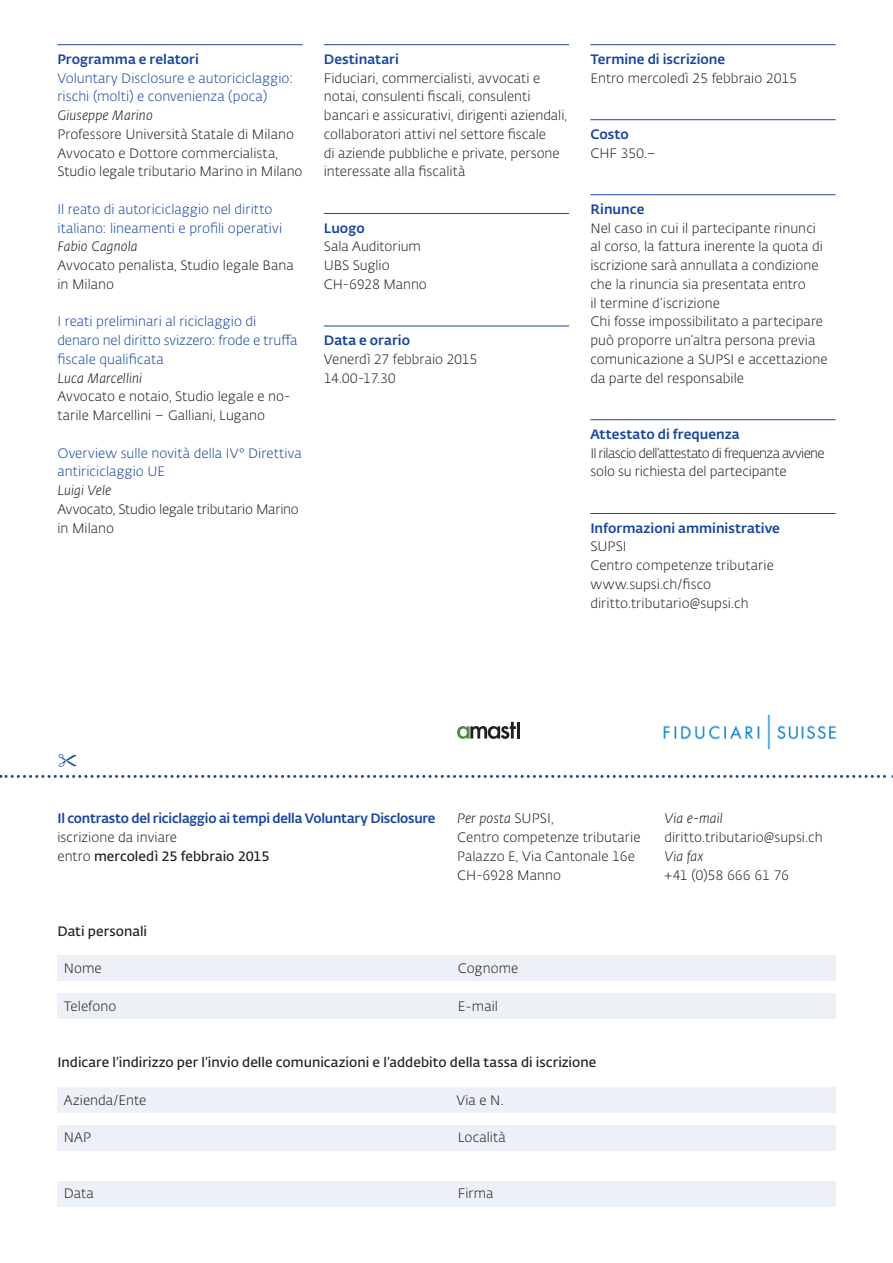
<style>
.page{position:relative;width:893px;height:1263px;background:#fff}
.page>*{position:absolute;margin:0;border:0;box-sizing:border-box;transform-origin:0 0}
.Testo_descrizione{font:300 13.5px/18.8px "SUPSI Fedra Sans";color:#231f20}
.Testo_descrizione-2{font:300 13.5px/18.8px "SUPSI Fedra Sans";letter-spacing:.005em;color:#18469d}
.Testo_descrizione-3{font:500 13.5px "SUPSI Fedra Sans";color:#18469d}
.t1{font:600 13.5px "SUPSI Fedra Sans";letter-spacing:.005em;color:#231f20}
.Testo_descrizione-4{font:italic 300 13.5px "SUPSI Fedra Sans";letter-spacing:.01em;color:#231f20}
.Testo_descrizione-5{font:300 13.5px/18.8px "SUPSI Fedra Sans";letter-spacing:-.035em;color:#231f20}
.Testo_descrizione-6{font:300 13.5px "SUPSI Fedra Sans";letter-spacing:-.02em;color:#231f20}
.s1{font-weight:300}
.s2{font-style:normal}
</style>
<div class="page">
<hr style="left:324px;top:44px;width:245px;height:1px;background:#18469d">
<hr style="left:324px;top:213px;width:245px;height:1px;background:#18469d">
<hr style="left:324px;top:326px;width:245px;height:1px;background:#18469d">
<hr style="left:57px;top:44px;width:246px;height:1px;background:#18469d">
<hr style="left:590px;top:44px;width:246px;height:1px;background:#18469d">
<hr style="left:590px;top:119px;width:246px;height:1px;background:#18469d">
<hr style="left:590px;top:194px;width:246px;height:1px;background:#18469d">
<hr style="left:590px;top:419px;width:246px;height:1px;background:#18469d">
<hr style="left:590px;top:513px;width:246px;height:1px;background:#18469d">
<svg style="left:0;top:775px;width:893px;height:3px"></svg>
<img style="left:663px;top:714px;width:174px;height:36px">
<svg style="left:457px;top:722px;width:59px;height:17px"></svg>
<hr style="left:517px;top:722px;width:3px;height:16px;background:#212121">
<div style="left:57px;top:956px;width:779px;height:25px;background:#ecf0f7"></div>
<div style="left:57px;top:1087px;width:779px;height:26px;background:#ecf0f7"></div>
<div style="left:57px;top:993px;width:779px;height:26px;background:#ecf0f7"></div>
<div style="left:57px;top:1125px;width:779px;height:25px;background:#ecf0f7"></div>
<div style="left:57px;top:1181px;width:779px;height:25px;background:#ecf0f7"></div>
<p class="Testo_descrizione-3" style="left:57px;top:49px;width:143px">Programma e relatori</p>
<p class="Testo_descrizione-2" style="left:57px;top:68px;width:237px">Voluntary Disclosure e autoriciclaggio: rischi (molti) e convenienza (poca)</p>
<p class="Testo_descrizione-4" style="left:57px;top:106px;width:97px">Giuseppe Marino</p>
<p class="Testo_descrizione" style="left:57px;top:124px;width:238px">Professore Università Statale di Milano</p>
<p class="Testo_descrizione" style="left:57px;top:143px;width:247px">Avvocato e Dottore commercialista,<br>Studio legale tributario Marino in Milano</p>
<p class="Testo_descrizione-2" style="left:57px;top:199px;width:226px">Il reato di autoriciclaggio nel diritto italiano: lineamenti e profili operativi</p>
<p class="Testo_descrizione-4" style="left:57px;top:238px;width:82px">Fabio Cagnola</p>
<p class="Testo_descrizione" style="left:57px;top:256px;width:238px">Avvocato penalista, Studio legale Bana in Milano</p>
<p class="Testo_descrizione-2" style="left:57px;top:312px;width:200px">I reati preliminari al riciclaggio di</p>
<p class="Testo_descrizione-2" style="left:57px;top:331px;width:242px">denaro nel diritto svizzero: frode e truffa fiscale qualificata</p>
<p class="Testo_descrizione-4" style="left:57px;top:369px;width:86px">Luca Marcellini</p>
<p class="Testo_descrizione" style="left:57px;top:387px;width:235px">Avvocato e notaio, Studio legale e no&shy;tarile Marcellini – Galliani, Lugano</p>
<p class="Testo_descrizione-2" style="left:57px;top:443px;width:246px">Overview sulle novità della IV° Direttiva antiriciclaggio UE</p>
<p class="Testo_descrizione-4" style="left:57px;top:481px;width:56px">Luigi Vele</p>
<p class="Testo_descrizione" style="left:57px;top:499px;width:243px">Avvocato, Studio legale tributario Marino in Milano</p>
<p class="Testo_descrizione-3" style="left:324px;top:49px;width:76px">Destinatari</p>
<p class="Testo_descrizione" style="left:324px;top:68px;width:245px">Fiduciari, commercialisti, avvocati e notai, consulenti fiscali, consulenti bancari e assicurativi, dirigenti aziendali, collaboratori attivi nel settore fiscale<br>di aziende pubbliche e private, persone interessate alla fiscalità</p>
<p class="Testo_descrizione-3" style="left:324px;top:218px;width:42px">Luogo</p>
<p class="Testo_descrizione" style="left:324px;top:237px;width:99px">Sala Auditorium</p>
<p class="Testo_descrizione" style="left:324px;top:256px;width:67px">UBS Suglio</p>
<p class="Testo_descrizione" style="left:324px;top:274px;width:104px">CH-6928 Manno</p>
<p class="Testo_descrizione-3" style="left:324px;top:330px;width:88px">Data e orario</p>
<p class="Testo_descrizione" style="left:324px;top:349px;width:155px">Venerdì 27 febbraio 2015</p>
<p class="Testo_descrizione" style="left:324px;top:368px;width:73px">14.00-17.30</p>
<p class="Testo_descrizione-3" style="left:590px;top:49px;width:136px">Termine di iscrizione</p>
<p class="Testo_descrizione" style="left:590px;top:68px;width:208px">Entro mercoledì 25 febbraio 2015</p>
<p class="Testo_descrizione-3" style="left:590px;top:124px;width:40px">Costo</p>
<p class="Testo_descrizione" style="left:590px;top:143px;width:67px">CHF 350.–</p>
<p class="Testo_descrizione-3" style="left:590px;top:199px;width:56px">Rinunce</p>
<p class="Testo_descrizione" style="left:590px;top:218px;width:234px">Nel caso in cui il partecipante rinunci al corso, la fattura inerente la quota di iscrizione sarà annullata a condizione che la rinuncia sia presentata entro<br>il termine d’iscrizione</p>
<p class="Testo_descrizione" style="left:590px;top:312px;width:239px">Chi fosse impossibilitato a partecipare può proporre un’altra persona previa comunicazione a SUPSI e accettazione da parte del responsabile</p>
<p class="Testo_descrizione-3" style="left:590px;top:424px;width:151px">Attestato di frequenza</p>
<p class="Testo_descrizione-5" style="left:590px;top:443px;width:236px">Il rilascio dell’attestato di frequenza avviene solo su richiesta del partecipante</p>
<p class="Testo_descrizione-3" style="left:590px;top:518px;width:191px">Informazioni amministrative</p>
<p class="Testo_descrizione" style="left:590px;top:537px;width:38px">SUPSI</p>
<p class="Testo_descrizione" style="left:590px;top:556px;width:185px">Centro competenze tributarie</p>
<p class="Testo_descrizione" style="left:590px;top:574px;width:122px">www.supsi.ch/fisco</p>
<p class="Testo_descrizione" style="left:590px;top:593px;width:160px">diritto.tributario@supsi.ch</p>
<p class="Testo_descrizione-3" style="left:57px;top:808px;width:380px">Il contrasto del riciclaggio ai tempi della Voluntary Disclosure</p>
<p class="Testo_descrizione" style="left:57px;top:828px;width:121px">iscrizione da inviare</p>
<p class="t1" style="left:57px;top:846px;width:214px"><span class="s1">entro</span> mercoledì 25 febbraio 2015</p>
<p class="Testo_descrizione-4" style="left:457px;top:809px;width:98px">Per posta <span class="s2">SUPSI,</span></p>
<p class="Testo_descrizione" style="left:457px;top:828px;width:185px">Centro competenze tributarie</p>
<p class="Testo_descrizione" style="left:457px;top:846px;width:179px">Palazzo E, Via Cantonale 16e</p>
<p class="Testo_descrizione" style="left:457px;top:865px;width:105px">CH-6928 Manno</p>
<p class="t1" style="left:57px;top:921px;width:91px">Dati personali</p>
<p class="Testo_descrizione" style="left:64px;top:959px;width:40px">Nome</p>
<p class="Testo_descrizione" style="left:458px;top:959px;width:62px">Cognome</p>
<p class="Testo_descrizione" style="left:64px;top:996px;width:54px">Telefono</p>
<p class="Testo_descrizione" style="left:458px;top:996px;width:42px">E-mail</p>
<p class="t1" style="left:57px;top:1052px;width:541px">Indicare l’indirizzo per l’invio delle comunicazioni e l’addebito della tassa di iscrizione</p>
<p class="Testo_descrizione" style="left:64px;top:1090px;width:84px">Azienda/Ente</p>
<p class="Testo_descrizione" style="left:456px;top:1090px;width:49px">Via e N.</p>
<p class="Testo_descrizione" style="left:64px;top:1128px;width:29px">NAP</p>
<p class="Testo_descrizione" style="left:458px;top:1128px;width:49px">Località</p>
<p class="Testo_descrizione" style="left:64px;top:1184px;width:32px">Data</p>
<p class="Testo_descrizione" style="left:458px;top:1184px;width:37px">Firma</p>
<p class="Testo_descrizione-4" style="left:664px;top:809px;width:60px">Via e-mail</p>
<p class="Testo_descrizione" style="left:664px;top:828px;width:160px">diritto.tributario@supsi.ch</p>
<p class="Testo_descrizione-4" style="left:664px;top:847px;width:41px">Via fax</p>
<p class="Testo_descrizione-6" style="left:664px;top:866px;width:126px">+41 (0)58 666 61 76</p>
</div>
